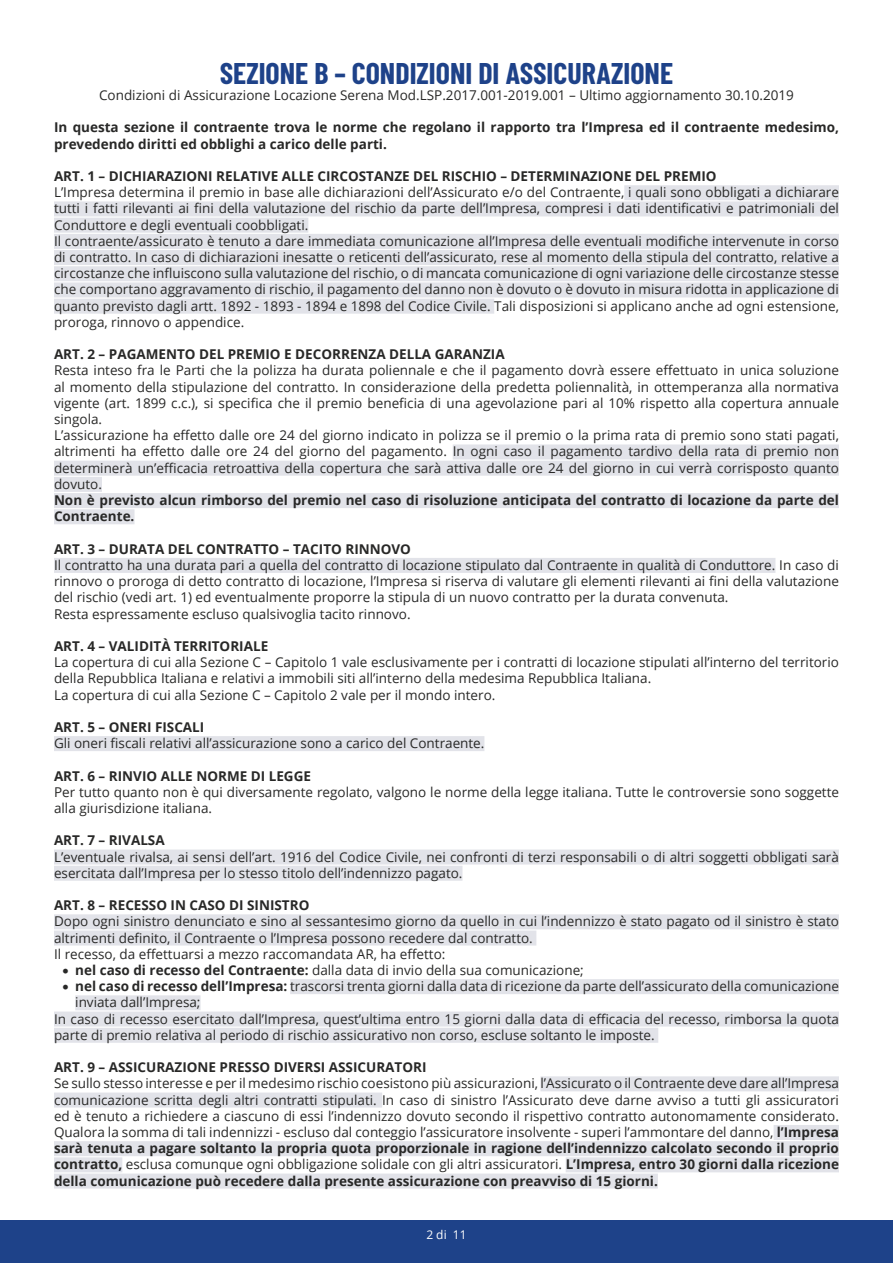
<style>
.page{position:relative;width:893px;height:1263px;background:#fff}
.page>*{position:absolute;margin:0;border:0;box-sizing:border-box;transform-origin:0 0}
.t1{font:700 30px "Barlow Condensed";color:#1e4289}
.t2{font:13.5px/16.2px "Open Sans";color:#282827}
.t3{font:700 13.5px/16.2px "Open Sans";color:#282827}
.t4{font:12px "Open Sans";color:#fff}
.s1{font-weight:700}
</style>
<div class="page">
<div style="left:0;top:1221px;width:893px;height:42px;background:#1e4289"></div>
<div style="left:624px;top:185px;width:215px;height:15px;background:#e2e3e9"></div>
<div style="left:54px;top:201px;width:785px;height:15px;background:#e2e3e9"></div>
<div style="left:54px;top:218px;width:254px;height:15px;background:#e2e3e9"></div>
<div style="left:54px;top:234px;width:785px;height:15px;background:#e2e3e9"></div>
<div style="left:54px;top:250px;width:785px;height:15px;background:#e2e3e9"></div>
<div style="left:54px;top:266px;width:785px;height:15px;background:#e2e3e9"></div>
<div style="left:54px;top:282px;width:785px;height:15px;background:#e2e3e9"></div>
<div style="left:54px;top:299px;width:440px;height:15px;background:#e2e3e9"></div>
<div style="left:453px;top:444px;width:386px;height:15px;background:#e2e3e9"></div>
<div style="left:54px;top:461px;width:785px;height:15px;background:#e2e3e9"></div>
<div style="left:54px;top:477px;width:48px;height:15px;background:#e2e3e9"></div>
<div style="left:54px;top:493px;width:785px;height:15px;background:#e2e3e9"></div>
<div style="left:54px;top:509px;width:81px;height:15px;background:#e2e3e9"></div>
<div style="left:54px;top:558px;width:721px;height:15px;background:#e2e3e9"></div>
<div style="left:54px;top:736px;width:430px;height:15px;background:#e2e3e9"></div>
<div style="left:54px;top:849px;width:785px;height:15px;background:#e2e3e9"></div>
<div style="left:54px;top:866px;width:408px;height:15px;background:#e2e3e9"></div>
<div style="left:54px;top:914px;width:785px;height:15px;background:#e2e3e9"></div>
<div style="left:54px;top:930px;width:482px;height:15px;background:#e2e3e9"></div>
<div style="left:290px;top:979px;width:549px;height:15px;background:#e2e3e9"></div>
<div style="left:75px;top:995px;width:126px;height:15px;background:#e2e3e9"></div>
<div style="left:54px;top:1011px;width:785px;height:15px;background:#e2e3e9"></div>
<div style="left:54px;top:1028px;width:604px;height:15px;background:#e2e3e9"></div>
<div style="left:540px;top:1076px;width:299px;height:15px;background:#e2e3e9"></div>
<div style="left:54px;top:1092px;width:328px;height:15px;background:#e2e3e9"></div>
<div style="left:774px;top:1125px;width:65px;height:15px;background:#e2e3e9"></div>
<div style="left:54px;top:1141px;width:785px;height:15px;background:#e2e3e9"></div>
<div style="left:54px;top:1157px;width:68px;height:15px;background:#e2e3e9"></div>
<div style="left:566px;top:1157px;width:273px;height:15px;background:#e2e3e9"></div>
<div style="left:54px;top:1173px;width:604px;height:15px;background:#e2e3e9"></div>
<h1 class="t1" style="left:220px;top:54px;width:455px">SEZIONE B – CONDIZIONI DI ASSICURAZIONE</h1>
<p class="t2" style="left:99px;top:87px;width:696px">Condizioni di Assicurazione Locazione Serena Mod.LSP.2017.001-2019.001 – Ultimo aggiornamento 30.10.2019</p>
<p class="t3" style="left:54px;top:119px;width:786px">In questa sezione il contraente trova le norme che regolano il rapporto tra l’Impresa ed il contraente medesimo, prevedendo diritti ed obblighi a carico delle parti.</p>
<p class="t3" style="left:54px;top:168px;width:664px">ART. 1 – DICHIARAZIONI RELATIVE ALLE CIRCOSTANZE DEL RISCHIO – DETERMINAZIONE DEL PREMIO</p>
<p class="t2" style="left:54px;top:184px;width:786px">L’Impresa determina il premio in base alle dichiarazioni dell’Assicurato e/o del Contraente, i quali sono obbligati a dichiarare tutti i fatti rilevanti ai fini della valutazione del rischio da parte dell’Impresa, compresi i dati identificativi e patrimoniali del Conduttore e degli eventuali coobbligati.<br>Il contraente/assicurato è tenuto a dare immediata comunicazione all’Impresa delle eventuali modifiche intervenute in corso di contratto. In caso di dichiarazioni inesatte o reticenti dell’assicurato, rese al momento della stipula del contratto, relative a circostanze che influiscono sulla valutazione del rischio, o di mancata comunicazione di ogni variazione delle circostanze stesse che comportano aggravamento di rischio, il pagamento del danno non è dovuto o è dovuto in misura ridotta in applicazione di quanto previsto dagli artt. 1892 - 1893 - 1894 e 1898 del Codice Civile. Tali disposizioni si applicano anche ad ogni estensione, proroga, rinnovo o appendice.</p>
<p class="t3" style="left:54px;top:346px;width:452px">ART. 2 – PAGAMENTO DEL PREMIO E DECORRENZA DELLA GARANZIA</p>
<p class="t2" style="left:54px;top:362px;width:786px">Resta inteso fra le Parti che la polizza ha durata poliennale e che il pagamento dovrà essere effettuato in unica soluzione al momento della stipulazione del contratto. In considerazione della predetta poliennalità, in ottemperanza alla normativa vigente (art. 1899 c.c.), si specifica che il premio beneficia di una agevolazione pari al 10% rispetto alla copertura annuale singola.<br>L’assicurazione ha effetto dalle ore 24 del giorno indicato in polizza se il premio o la prima rata di premio sono stati pagati, altrimenti ha effetto dalle ore 24 del giorno del pagamento. In ogni caso il pagamento tardivo della rata di premio non determinerà un’efficacia retroattiva della copertura che sarà attiva dalle ore 24 del giorno in cui verrà corrisposto quanto dovuto.</p>
<p class="t3" style="left:54px;top:492px;width:786px">Non è previsto alcun rimborso del premio nel caso di risoluzione anticipata del contratto di locazione da parte del<br>Contraente.</p>
<p class="t3" style="left:54px;top:540px;width:359px">ART. 3 – DURATA DEL CONTRATTO – TACITO RINNOVO</p>
<p class="t2" style="left:54px;top:556px;width:786px">Il contratto ha una durata pari a quella del contratto di locazione stipulato dal Contraente in qualità di Conduttore. In caso di rinnovo o proroga di detto contratto di locazione, l’Impresa si riserva di valutare gli elementi rilevanti ai fini della valutazione del rischio (vedi art. 1) ed eventualmente proporre la stipula di un nuovo contratto per la durata convenuta.<br>Resta espressamente escluso qualsivoglia tacito rinnovo.</p>
<p class="t3" style="left:54px;top:637px;width:216px">ART. 4 – VALIDITÀ TERRITORIALE</p>
<p class="t2" style="left:54px;top:654px;width:786px">La copertura di cui alla Sezione C – Capitolo 1 vale esclusivamente per i contratti di locazione stipulati all’interno del territorio della Repubblica Italiana e relativi a immobili siti all’interno della medesima Repubblica Italiana.<br>La copertura di cui alla Sezione C – Capitolo 2 vale per il mondo intero.</p>
<p class="t3" style="left:54px;top:718px;width:152px">ART. 5 – ONERI FISCALI</p>
<p class="t2" style="left:54px;top:735px;width:432px">Gli oneri fiscali relativi all’assicurazione sono a carico del Contraente.</p>
<p class="t3" style="left:54px;top:767px;width:259px">ART. 6 – RINVIO ALLE NORME DI LEGGE</p>
<p class="t2" style="left:54px;top:783px;width:786px">Per tutto quanto non è qui diversamente regolato, valgono le norme della legge italiana. Tutte le controversie sono soggette alla giurisdizione italiana.</p>
<p class="t3" style="left:54px;top:832px;width:112px">ART. 7 – RIVALSA</p>
<p class="t2" style="left:54px;top:848px;width:786px">L’eventuale rivalsa, ai sensi dell’art. 1916 del Codice Civile, nei confronti di terzi responsabili o di altri soggetti obbligati sarà esercitata dall’Impresa per lo stesso titolo dell’indennizzo pagato.</p>
<p class="t3" style="left:54px;top:897px;width:257px">ART. 8 – RECESSO IN CASO DI SINISTRO</p>
<p class="t2" style="left:54px;top:913px;width:786px">Dopo ogni sinistro denunciato e sino al sessantesimo giorno da quello in cui l’indennizzo è stato pagato od il sinistro è stato altrimenti definito, il Contraente o l’Impresa possono recedere dal contratto.<br>Il recesso, da effettuarsi a mezzo raccomandata AR, ha effetto:</p>
<p class="t2" style="left:63px;top:961px;width:523px">• <span class="s1">nel caso di recesso del Contraente:</span> dalla data di invio della sua comunicazione;</p>
<p class="t2" style="left:63px;top:978px;width:778px">• <span class="s1">nel caso di recesso dell’Impresa:</span> trascorsi trenta giorni dalla data di ricezione da parte dell’assicurato della comunicazione</p>
<p class="t2" style="left:75px;top:994px;width:127px">inviata dall’Impresa;</p>
<p class="t2" style="left:54px;top:1010px;width:786px">In caso di recesso esercitato dall’Impresa, quest’ultima entro 15 giorni dalla data di efficacia del recesso, rimborsa la quota</p>
<p class="t2" style="left:54px;top:1026px;width:602px">parte di premio relativa al periodo di rischio assicurativo non corso, escluse soltanto le imposte.</p>
<p class="t3" style="left:54px;top:1059px;width:374px">ART. 9 – ASSICURAZIONE PRESSO DIVERSI ASSICURATORI</p>
<p class="t2" style="left:54px;top:1075px;width:786px;text-align:justify">Se sullo stesso interesse e per il medesimo rischio coesistono più assicurazioni, l’Assicurato o il Contraente deve dare all’Impresa comunicazione scritta degli altri contratti stipulati. In caso di sinistro l’Assicurato deve darne avviso a tutti gli assicuratori ed è tenuto a richiedere a ciascuno di essi l’indennizzo dovuto secondo il rispettivo contratto autonomamente considerato.<br>Qualora la somma di tali indennizzi - escluso dal conteggio l’assicuratore insolvente - superi l’ammontare del danno, <span class="s1">l’Impresa sarà tenuta a pagare soltanto la propria quota proporzionale in ragione dell’indennizzo calcolato secondo il proprio contratto,</span> esclusa comunque ogni obbligazione solidale con gli altri assicuratori. <span class="s1">L’Impresa, entro 30 giorni dalla ricezione della comunicazione può recedere dalla presente assicurazione con preavviso di 15 giorni.</span></p>
<p class="t4" style="left:426px;top:1226px;width:42px">2 di 11</p>
</div>
